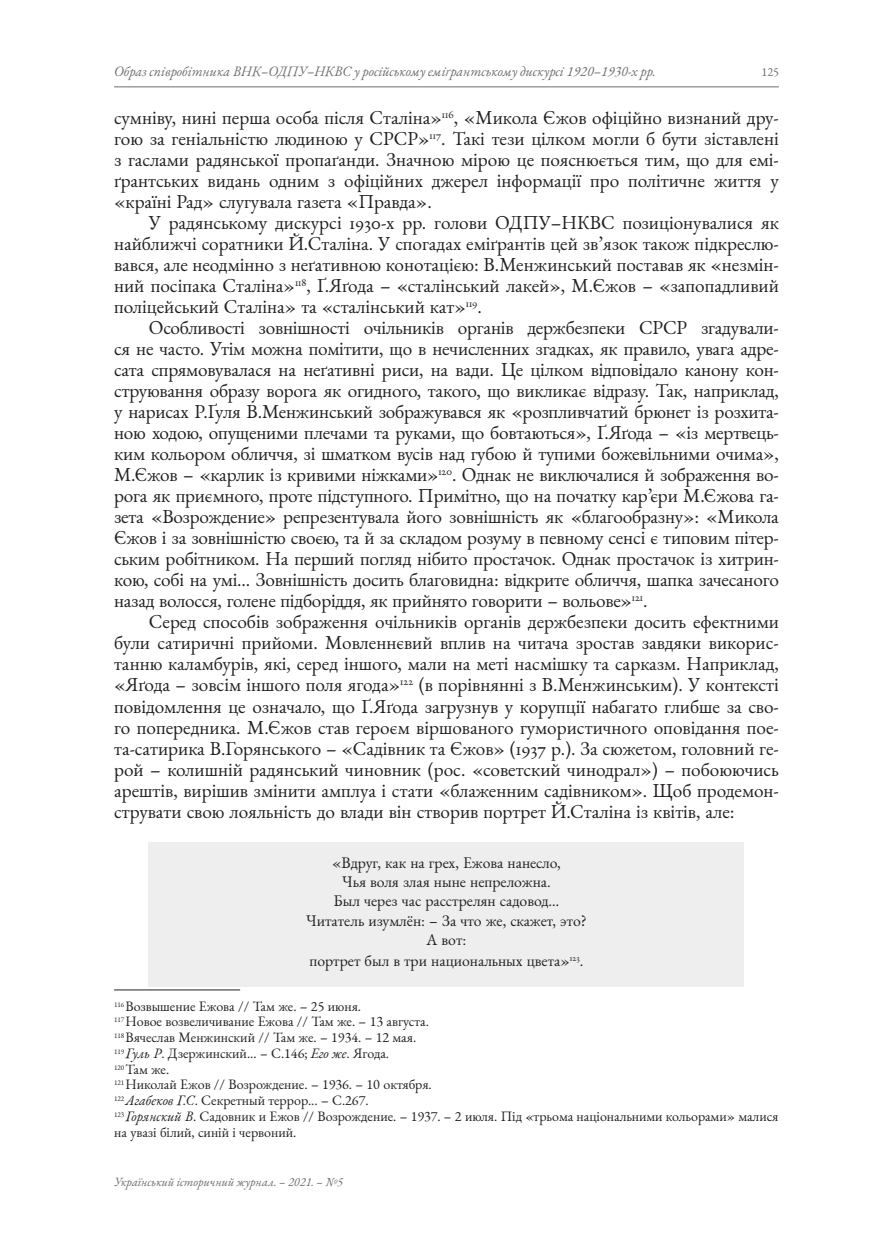
<style>
.page{position:relative;width:893px;height:1241px;background:#fff}
.page>*{position:absolute;margin:0;border:0;box-sizing:border-box;transform-origin:0 0}
.t1{font:19.25px/21px "EB Garamond";color:#231f20;text-align:justify}
.t2{font:15.75px/19.2px "EB Garamond";color:#231f20;text-align:center}
.t3{font:14px/15.8px "EB Garamond";color:#231f20}
.t4{font:italic 14px "EB Garamond";color:#6c6d70}
.t5{font:italic 12.25px "EB Garamond";color:#6c6d70}
.t6{font:12.25px "EB Garamond";color:#6c6d70}
.s1{font-style:italic}
</style>
<div class="page">
<hr style="left:114px;top:87px;width:665px;height:1px;background:#6c6d70">
<div style="left:149px;top:841px;width:595px;height:46px;background:#eeeeef"></div>
<div style="left:149px;top:880px;width:595px;height:45px;background:#eeeeef"></div>
<div style="left:149px;top:918px;width:595px;height:46px;background:#eeeeef"></div>
<div style="left:149px;top:937px;width:595px;height:49px;background:#eeeeef"></div>
<hr style="left:114px;top:989px;width:126px;height:1px;background:#231f20">
<p class="t4" style="left:114px;top:62px;width:543px">Образ співробітника ВНК–ОДПУ–НКВС у російському еміґрантському дискурсі 1920–1930-х рр.</p>
<p class="t6" style="left:761px;top:64px;width:19px">125</p>
<p class="t1" style="left:114px;top:107px;width:666px">сумніву, нині перша особа після Сталіна»<sup>116</sup>, «Микола Єжов офіційно визнаний дру&shy;гою за геніальністю людиною у СРСР»<sup>117</sup>. Такі тези цілком могли б бути зіставлені з гаслами радянської пропаґанди. Значною мірою це пояснюється тим, що для емі&shy;ґрантських видань одним з офіційних джерел інформації про політичне життя у «країні Рад» слугувала газета «Правда».</p>
<p class="t1" style="left:114px;top:212px;width:666px;text-indent:35px">У радянському дискурсі 1930-х рр. голови ОДПУ–НКВС позиціонувалися як найближчі соратники Й.Сталіна. У спогадах еміґрантів цей зв’язок також підкреслю&shy;вався, але неодмінно з неґативною конотацією: В.Менжинський поставав як «незмін&shy;ний посіпака Сталіна»<sup>118</sup>, Ґ.Яґода – «сталінський лакей», М.Єжов – «запопадливий поліцейський Сталіна» та «сталінський кат»<sup>119</sup>.</p>
<p class="t1" style="left:114px;top:317px;width:666px;text-indent:35px">Особливості зовнішності очільників органів держбезпеки СРСР згадували&shy;ся не часто. Утім можна помітити, що в нечисленних згадках, як правило, увага адре&shy;сата спрямовувалася на неґативні риси, на вади. Це цілком відповідало канону кон&shy;струювання образу ворога як огидного, такого, що викликає відразу. Так, наприклад, у нарисах Р.Ґуля В.Менжинський зображувався як «розпливчатий брюнет із розхита&shy;ною ходою, опущеними плечами та руками, що бовтаються», Ґ.Яґода – «із мертвець&shy;ким кольором обличчя, зі шматком вусів над губою й тупими божевільними очима», М.Єжов – «карлик із кривими ніжками»<sup>120</sup>. Однак не виключалися й зображення во&shy;рога як приємного, проте підступного. Примітно, що на початку кар’єри М.Єжова га&shy;зета «Возрождение» репрезентувала його зовнішність як «благообразну»: «Микола Єжов і за зовнішністю своєю, та й за складом розуму в певному сенсі є типовим пітер&shy;ським робітником. На перший погляд нібито простачок. Однак простачок із хитрин&shy;кою, собі на умі... Зовнішність досить благовидна: відкрите обличчя, шапка зачесаного назад волосся, голене підборіддя, як прийнято говорити – вольове»<sup>121</sup>.</p>
<p class="t1" style="left:114px;top:611px;width:666px;text-indent:35px">Серед способів зображення очільників органів держбезпеки досить ефектними були сатиричні прийоми. Мовленнєвий вплив на читача зростав завдяки викорис&shy;танню каламбурів, які, серед іншого, мали на меті насмішку та сарказм. Наприклад, «Яґода – зовсім іншого поля ягода»<sup>122</sup> (в порівнянні з В.Менжинським). У контексті повідомлення це означало, що Ґ.Яґода загрузнув у корупції набагато глибше за сво&shy;го попередника. М.Єжов став героєм віршованого гумористичного оповідання пое&shy;та-сатирика В.Горянського – «Садівник та Єжов» (1937 р.). За сюжетом, головний ге&shy;рой – колишній радянський чиновник (рос. «советский чинодрал») – побоюючись арештів, вирішив змінити амплуа і стати «блаженним садівником». Щоб продемон&shy;струвати свою лояльність до влади він створив портрет Й.Сталіна із квітів, але:</p>
<p class="t2" style="left:306px;top:852px;width:282px">«Вдруг, как на грех, Ежова нанесло,<br>Чья воля злая ныне непреложна.<br>Был через час расстрелян садовод…<br>Читатель изумлён: – За что же, скажет, это?<br>А вот:</p>
<p class="t2" style="left:309px;top:950px;width:276px">портрет был в три национальных цвета»<sup>123</sup>.</p>
<p class="t3" style="left:114px;top:997px;width:666px"><sup>116</sup> Возвышение Ежова // Там же. – 25 июня.<br><sup>117</sup> Новое возвеличивание Ежова // Там же. – 13 августа.<br><sup>118</sup> Вячеслав Менжинский // Там же. – 1934. – 12 мая.<br><sup>119</sup> <span class="s1">Гуль Р</span>. Дзержинский... – С.146; <span class="s1">Его же</span>. Ягода.<br><sup>120</sup> Там же.<br><sup>121</sup> Николай Ежов // Возрождение. – 1936. – 10 октября.<br><sup>122</sup> <span class="s1">Агабеков Г.С</span>. Секретный террор... – С.267.<br><sup>123</sup> <span class="s1">Горянский В</span>. Садовник и Ежов // Возрождение. – 1937. – 2 июля. Під «трьома національними кольорами» малися на увазі білий, синій і червоний.</p>
<p class="t5" style="left:114px;top:1173px;width:230px">Український історичний журнал. – 2021. – №5</p>
</div>
